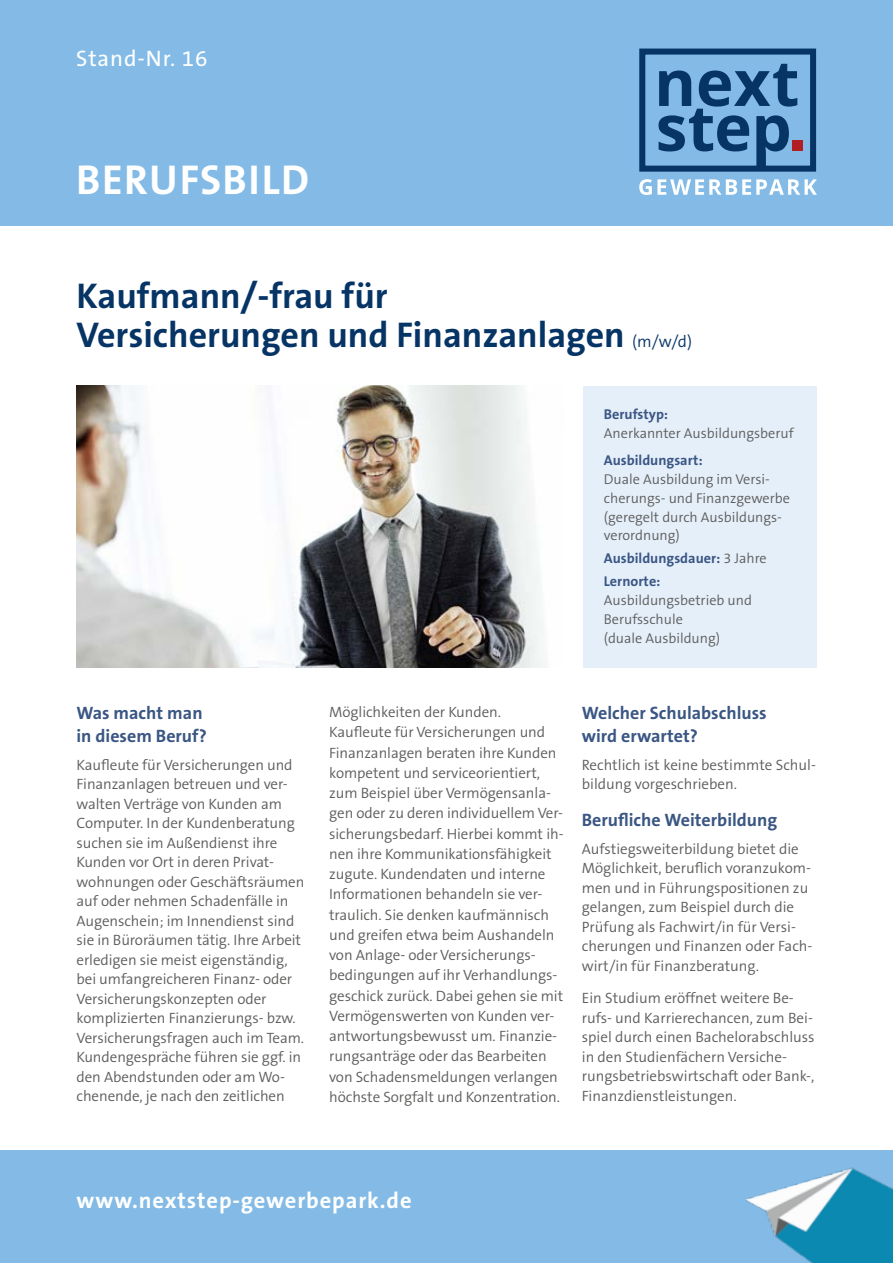
<style>
.page{position:relative;width:893px;height:1263px;background:#fff}
.page>*{position:absolute;margin:0;border:0;box-sizing:border-box;transform-origin:0 0}
.t1{font:700 42px "The Sans B7";letter-spacing:.03em;color:#fff}
.t2{font:700 36px/39px "The Sans B7";color:#063465}
.t3{font:700 22.5px "The Sans B7";letter-spacing:.04em;color:#fff}
.t4{font:22.5px "The Sans B5 Plain";letter-spacing:.04em;color:#fff}
.t5{font:700 18px/22.5px "The Sans B7";color:#3a5683}
.t6{font:300 15px/19.5px "The Sans B4";letter-spacing:-.005em;color:#5d5d5c}
.t7{font:300 14.25px/18.8px "The Sans B4";color:#5d5d5c}
.t8{font:700 14.25px/23px "The Sans B7";color:#3a5683}
.s1{font-family:"The Sans B4";font-weight:300;font-size:16.5px}
.s2{font-family:"The Sans B4";font-weight:300;color:#5d5d5c}
</style>
<div class="page">
<div style="left:0;top:0;width:893px;height:225px;background:#83bbe6"></div>
<div style="left:0;top:1150px;width:893px;height:113px;background:#83bbe6"></div>
<img style="left:745px;top:1167px;width:148px;height:96px">
<div style="left:639px;top:49px;width:177px;height:123px;border:6px solid #063465"></div>
<svg style="left:658px;top:64px;width:139px;height:102px"></svg>
<div style="left:792px;top:140px;width:10px;height:11px;background:#b21f23"></div>
<svg style="left:639px;top:179px;width:178px;height:16px"></svg>
<div style="left:583px;top:386px;width:233px;height:282px;background:#e5effa"></div>
<img style="left:77px;top:386px;width:466px;height:282px">
<h3 class="t4" style="left:76px;top:47px;width:133px">Stand-Nr. 16</h3>
<h1 class="t1" style="left:76px;top:157px;width:234px">BERUFSBILD</h1>
<h2 class="t2" style="left:77px;top:278px;width:617px">Kaufmann/-frau für<br>Versicherungen und Finanzanlagen <span class="s1">(m/w/d)</span></h2>
<p class="t5" style="left:77px;top:702px;width:132px">Was macht man in diesem Beruf?</p>
<p class="t6" style="left:77px;top:755px;width:229px">Kaufleute für Versicherungen und Finanzanlagen betreuen und ver&shy;walten Verträge von Kunden am Computer. In der Kundenberatung suchen sie im Außendienst ihre Kunden vor Ort in deren Privat&shy;wohnungen oder Geschäftsräumen auf oder nehmen Schadenfälle in Augenschein; im Innendienst sind sie in Büroräumen tätig. Ihre Arbeit erledigen sie meist eigenständig, bei umfangreicheren Finanz- oder Versicherungskonzepten oder komplizierten Finanzierungs- bzw.<br>Versicherungsfragen auch im Team.<br>Kundengespräche führen sie ggf. in den Abendstunden oder am Wo&shy;chenende, je nach den zeitlichen</p>
<p class="t8" style="left:604px;top:403px;width:66px">Berufstyp:</p>
<p class="t7" style="left:604px;top:424px;width:191px">Anerkannter Ausbildungsberuf</p>
<p class="t8" style="left:604px;top:449px;width:100px">Ausbildungsart:</p>
<p class="t7" style="left:604px;top:470px;width:188px">Duale Ausbildung im Versi&shy;cherungs- und Finanzgewerbe (geregelt durch Ausbildungs&shy;verordnung)</p>
<p class="t8" style="left:604px;top:547px;width:164px">Ausbildungsdauer: <span class="s2">3 Jahre<br></span>Lernorte:</p>
<p class="t7" style="left:604px;top:591px;width:150px">Ausbildungsbetrieb und<br>Berufsschule<br>(duale Ausbildung)</p>
<p class="t6" style="left:329px;top:702px;width:236px;line-height:20.2px">Möglichkeiten der Kunden.<br>Kaufleute für Versicherungen und Finanzanlagen beraten ihre Kunden kompetent und serviceorientiert, zum Beispiel über Vermögensanla&shy;gen oder zu deren individuellem Ver&shy;sicherungsbedarf. Hierbei kommt ih&shy;nen ihre Kommunikationsfähigkeit zugute. Kundendaten und interne Informationen behandeln sie ver&shy;traulich. Sie denken kaufmännisch und greifen etwa beim Aushandeln von Anlage- oder Versicherungs&shy;bedingungen auf ihr Verhandlungs&shy;geschick zurück. Dabei gehen sie mit Vermögenswerten von Kunden ver&shy;antwortungsbewusst um. Finanzie&shy;rungsanträge oder das Bearbeiten von Schadensmeldungen verlangen höchste Sorgfalt und Konzentration.</p>
<p class="t5" style="left:582px;top:702px;width:186px">Welcher Schulabschluss wird erwartet?</p>
<p class="t6" style="left:582px;top:755px;width:236px">Rechtlich ist keine bestimmte Schul&shy;bildung vorgeschrieben.</p>
<p class="t5" style="left:582px;top:809px;width:197px">Berufliche Weiterbildung</p>
<p class="t6" style="left:582px;top:839px;width:232px">Aufstiegsweiterbildung bietet die Möglichkeit, beruflich voranzukom&shy;men und in Führungspositionen zu gelangen, zum Beispiel durch die Prüfung als Fachwirt/in für Versi&shy;cherungen und Finanzen oder Fach&shy;wirt/in für Finanzberatung.</p>
<p class="t6" style="left:582px;top:989px;width:234px">Ein Studium eröffnet weitere Be&shy;rufs- und Karrierechancen, zum Bei&shy;spiel durch einen Bachelorabschluss in den Studienfächern Versiche&shy;rungsbetriebswirtschaft oder Bank-, Finanzdienstleistungen.</p>
<h3 class="t3" style="left:77px;top:1188px;width:337px">www.nextstep-gewerbepark.de</h3>
</div>
